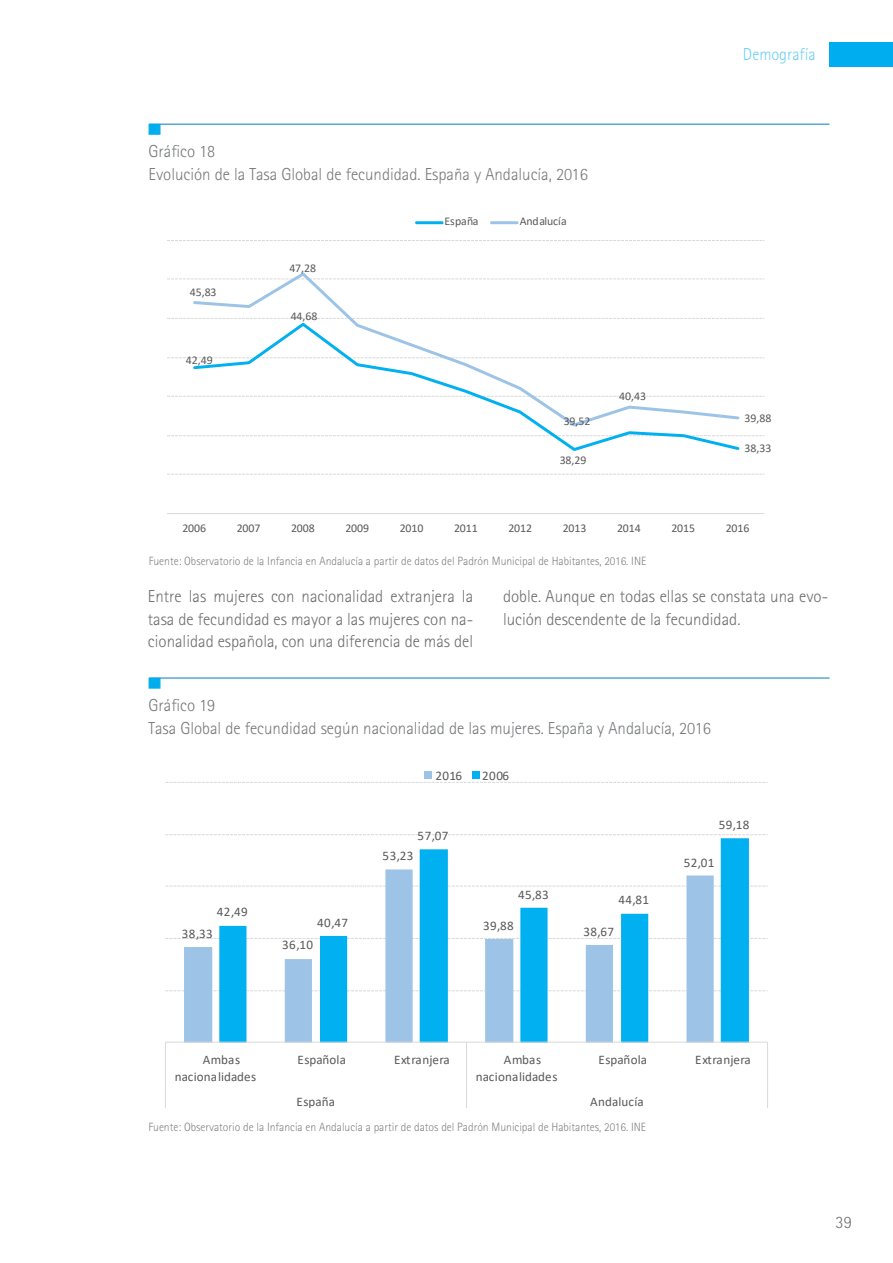
<style>
.page{position:relative;width:893px;height:1263px;background:#fff}
.page>*{position:absolute;margin:0;border:0;box-sizing:border-box;transform-origin:0 0}
.t1{font:300 17.4px/22.5px "Rotis Sans Serif";color:#6c6d70;text-align:justify}
.Título_Gráfico{font:300 17.4px "Rotis Sans Serif";color:#76787b}
.t2{font:300 17.4px "Rotis Sans Serif";color:#6ed0f6;scale:.94 1}
.t3{font:13.05px/16.4px "Calibri";letter-spacing:.015em;color:#595959}
.Texto_nota_pie{font:300 12px "Rotis Sans Serif";color:#808285}
.t4{font:11.85px "Calibri";letter-spacing:-.005em;color:#595959}
</style>
<div class="page">
<div style="left:829px;top:43px;width:64px;height:24px;background:#00aeef"></div>
<hr style="left:149px;top:124px;width:681px;height:1px;background:#0082b4">
<div style="left:149px;top:124px;width:11px;height:11px;background:#00aeef;border:1px solid #00aeef"></div>
<hr style="left:149px;top:678px;width:681px;height:1px;background:#0082b4">
<div style="left:149px;top:678px;width:11px;height:11px;background:#00aeef;border:1px solid #00aeef"></div>
<svg style="left:167px;top:474px;width:597px;height:1px"></svg>
<svg style="left:167px;top:435px;width:597px;height:1px"></svg>
<svg style="left:167px;top:396px;width:597px;height:1px"></svg>
<svg style="left:167px;top:357px;width:597px;height:1px"></svg>
<svg style="left:167px;top:318px;width:597px;height:1px"></svg>
<svg style="left:167px;top:278px;width:597px;height:1px"></svg>
<svg style="left:167px;top:240px;width:597px;height:1px"></svg>
<hr style="left:167px;top:513px;width:597px;height:1px;background:#d9d9d9">
<svg style="left:191px;top:428px;width:550px;height:23px"></svg>
<svg style="left:191px;top:272px;width:550px;height:156px"></svg>
<hr style="left:416px;top:221px;width:26px;height:3px;background:#00b0f0">
<hr style="left:491px;top:221px;width:26px;height:3px;background:#9dc3e6">
<svg style="left:165px;top:990px;width:603px;height:1px"></svg>
<svg style="left:165px;top:938px;width:603px;height:1px"></svg>
<svg style="left:166px;top:885px;width:601px;height:1px"></svg>
<svg style="left:165px;top:834px;width:603px;height:1px"></svg>
<svg style="left:165px;top:782px;width:603px;height:1px"></svg>
<svg style="left:184px;top:885px;width:35px;height:157px"></svg>
<svg style="left:219px;top:838px;width:530px;height:204px"></svg>
<hr style="left:165px;top:1042px;width:603px;height:1px;background:#d9d9d9">
<hr style="left:165px;top:1042px;width:1px;height:42px;background:#d9d9d9">
<hr style="left:466px;top:1042px;width:1px;height:42px;background:#d9d9d9">
<hr style="left:767px;top:1042px;width:1px;height:42px;background:#d9d9d9">
<svg style="left:165px;top:1084px;width:1px;height:23px"></svg>
<svg style="left:466px;top:1084px;width:1px;height:23px"></svg>
<svg style="left:767px;top:1084px;width:1px;height:23px"></svg>
<div style="left:425px;top:772px;width:7px;height:7px;background:#9dc3e6"></div>
<div style="left:472px;top:772px;width:7px;height:7px;background:#00b0f0"></div>
<p class="Título_Gráfico" style="left:149px;top:141px;width:68px">Gráfico 18</p>
<p class="Título_Gráfico" style="left:149px;top:164px;width:441px">Evolución de la Tasa Global de fecundidad. España y Andalucía, 2016</p>
<p class="t4" style="left:190px;top:284px;width:28px">45,83</p>
<p class="t4" style="left:186px;top:352px;width:28px">42,49</p>
<p class="t4" style="left:289px;top:259px;width:28px">47,28</p>
<p class="t4" style="left:291px;top:308px;width:28px">44,68</p>
<p class="t4" style="left:444px;top:213px;width:36px">España</p>
<p class="t4" style="left:520px;top:213px;width:49px">Andalucía</p>
<p class="t4" style="left:564px;top:413px;width:28px">39,52</p>
<p class="t4" style="left:560px;top:452px;width:28px">38,29</p>
<p class="t4" style="left:619px;top:388px;width:28px">40,43</p>
<p class="t2" style="left:743px;top:44px;width:79px">Demografía</p>
<p class="t4" style="left:745px;top:410px;width:28px">39,88</p>
<p class="t4" style="left:745px;top:440px;width:28px">38,33</p>
<p class="t4" style="left:182px;top:519px;width:25px">2006</p>
<p class="t4" style="left:237px;top:519px;width:25px">2007</p>
<p class="t4" style="left:291px;top:519px;width:25px">2008</p>
<p class="t4" style="left:345px;top:519px;width:25px">2009</p>
<p class="t4" style="left:400px;top:519px;width:25px">2010</p>
<p class="t4" style="left:454px;top:519px;width:25px">2011</p>
<p class="t4" style="left:508px;top:519px;width:25px">2012</p>
<p class="t4" style="left:563px;top:519px;width:25px">2013</p>
<p class="t4" style="left:617px;top:519px;width:25px">2014</p>
<p class="t4" style="left:671px;top:519px;width:25px">2015</p>
<p class="t4" style="left:726px;top:519px;width:25px">2016</p>
<p class="Texto_nota_pie" style="left:149px;top:554px;width:499px">Fuente: Observatorio de la Infancia en Andalucía a partir de datos del Padrón Municipal de Habitantes, 2016. INE</p>
<p class="t1" style="left:148px;top:585px;width:327px">Entre las mujeres con nacionalidad extranjera la tasa de fecundidad es mayor a las mujeres con na&shy;cionalidad española, con una diferencia de más del</p>
<p class="t1" style="left:503px;top:585px;width:327px">doble. Aunque en todas ellas se constata una evo&shy;lución descendente de la fecundidad.</p>
<p class="Título_Gráfico" style="left:149px;top:695px;width:68px">Gráfico 19</p>
<p class="Título_Gráfico" style="left:149px;top:718px;width:564px">Tasa Global de fecundidad según nacionalidad de las mujeres. España y Andalucía, 2016</p>
<p class="t3" style="left:217px;top:903px;width:32px">42,49</p>
<p class="t3" style="left:182px;top:925px;width:32px">38,33</p>
<p class="t3" style="left:317px;top:914px;width:32px">40,47</p>
<p class="t3" style="left:282px;top:936px;width:32px">36,10</p>
<p class="t3" style="left:435px;top:767px;width:28px">2016</p>
<p class="t3" style="left:482px;top:767px;width:28px">2006</p>
<p class="t3" style="left:418px;top:827px;width:32px">57,07</p>
<p class="t3" style="left:383px;top:847px;width:32px">53,23</p>
<p class="t3" style="left:518px;top:886px;width:32px">45,83</p>
<p class="t3" style="left:483px;top:917px;width:32px">39,88</p>
<p class="t3" style="left:618px;top:891px;width:32px">44,81</p>
<p class="t3" style="left:583px;top:923px;width:32px">38,67</p>
<p class="t3" style="left:719px;top:816px;width:32px">59,18</p>
<p class="t3" style="left:684px;top:854px;width:32px">52,01</p>
<p class="t3" style="left:175px;top:1051px;width:83px;text-indent:28px">Ambas nacionalidades</p>
<p class="t3" style="left:297px;top:1051px;width:50px">Española</p>
<p class="t3" style="left:394px;top:1051px;width:57px">Extranjera</p>
<p class="t3" style="left:476px;top:1051px;width:83px;text-indent:28px">Ambas nacionalidades</p>
<p class="t3" style="left:598px;top:1051px;width:50px">Española</p>
<p class="t3" style="left:695px;top:1051px;width:57px">Extranjera</p>
<p class="t3" style="left:296px;top:1093px;width:40px">España</p>
<p class="t3" style="left:590px;top:1093px;width:55px">Andalucía</p>
<p class="Texto_nota_pie" style="left:148px;top:1120px;width:499px">Fuente: Observatorio de la Infancia en Andalucía a partir de datos del Padrón Municipal de Habitantes, 2016. INE</p>
<p class="t1" style="left:836px;top:1211px;width:18px">39</p>
</div>
